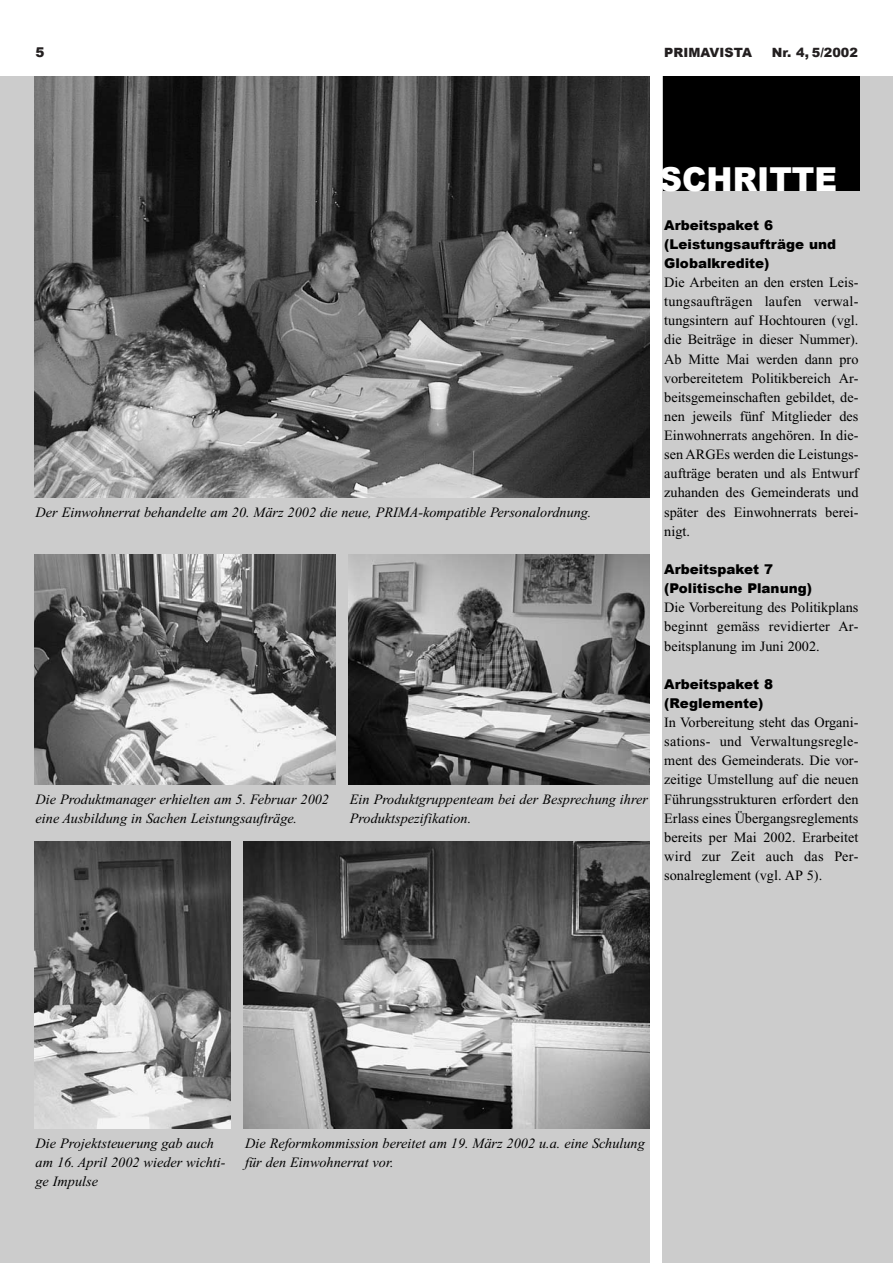
<style>
.page{position:relative;width:893px;height:1263px;background:#fff}
.page>*{position:absolute;margin:0;border:0;box-sizing:border-box;transform-origin:0 0}
.t1{font:900 33px "Arial";color:#fff;scale:.95 1}
.t2{font:14.25px/19.2px "Times New Roman";color:#000;text-align:justify}
.t3{font:italic 14.25px/19.2px "Times New Roman";color:#000}
.t4{font:900 13.5px/19.2px "Arial";color:#000}
.t5{font:900 13.5px "Arial";color:#231f20}
.t6{font:900 12.75px "Arial";color:#231f20}
</style>
<div class="page">
<div style="left:662px;top:77px;width:230px;height:1186px;background:#ccc"></div>
<div style="left:662px;top:77px;width:197px;height:114px;background:#000"></div>
<div style="left:0;top:77px;width:650px;height:1186px;background:#ccc"></div>
<img style="left:34px;top:77px;width:616px;height:420px">
<img style="left:34px;top:555px;width:302px;height:229px">
<img style="left:348px;top:555px;width:302px;height:229px">
<img style="left:34px;top:842px;width:197px;height:287px">
<img style="left:244px;top:842px;width:406px;height:287px">
<p class="t5" style="left:36px;top:43px;width:11px">5</p>
<p class="t6" style="left:664px;top:43px;width:89px">PRIMAVISTA</p>
<p class="t6" style="left:772px;top:43px;width:88px">Nr. 4, 5/2002</p>
<p class="t3" style="left:36px;top:504px;width:557px">Der Einwohnerrat behandelte am 20. März 2002 die neue, PRIMA-kompatible Personalordnung.</p>
<p class="t3" style="left:36px;top:791px;width:295px">Die Produktmanager erhielten am 5. Februar 2002 eine Ausbildung in Sachen Leistungsaufträge.</p>
<p class="t3" style="left:350px;top:791px;width:299px">Ein Produktgruppenteam bei der Besprechung ihrer<br>Produktspezifikation.</p>
<h1 class="t1" style="left:659px;top:155px;width:188px">SCHRITTE</h1>
<p class="t4" style="left:664px;top:215px;width:173px">Arbeitspaket 6 (Leistungsaufträge und<br>Globalkredite)</p>
<p class="t2" style="left:664px;top:274px;width:196px">Die Arbeiten an den ersten Leis&shy;tungsaufträgen laufen verwal&shy;tungsintern auf Hochtouren (vgl. die Beiträge in dieser Nummer).<br>Ab Mitte Mai werden dann pro vorbereitetem Politikbereich Ar&shy;beitsgemeinschaften gebildet, de&shy;nen jeweils fünf Mitglieder des Einwohnerrats angehören. In die&shy;sen ARGEs werden die Leistungs&shy;aufträge beraten und als Entwurf zuhanden des Gemeinderats und später des Einwohnerrats berei&shy;nigt.</p>
<p class="t4" style="left:664px;top:559px;width:149px">Arbeitspaket 7 (Politische Planung)</p>
<p class="t2" style="left:664px;top:599px;width:196px">Die Vorbereitung des Politikplans beginnt gemäss revidierter Ar&shy;beitsplanung im Juni 2002.</p>
<p class="t4" style="left:664px;top:674px;width:110px">Arbeitspaket 8 (Reglemente)</p>
<p class="t2" style="left:664px;top:714px;width:196px">In Vorbereitung steht das Organi&shy;sations- und Verwaltungsregle&shy;ment des Gemeinderats. Die vor&shy;zeitige Umstellung auf die neuen Führungsstrukturen erfordert den Erlass eines Übergangsreglements bereits per Mai 2002. Erarbeitet wird zur Zeit auch das Per&shy;sonalreglement (vgl. AP 5).</p>
<p class="t3" style="left:36px;top:1135px;width:191px">Die Projektsteuerung gab auch am 16. April 2002 wieder wichti&shy;ge Impulse</p>
<p class="t3" style="left:245px;top:1135px;width:401px">Die Reformkommission bereitet am 19. März 2002 u.a. eine Schulung für den Einwohnerrat vor.</p>
</div>
